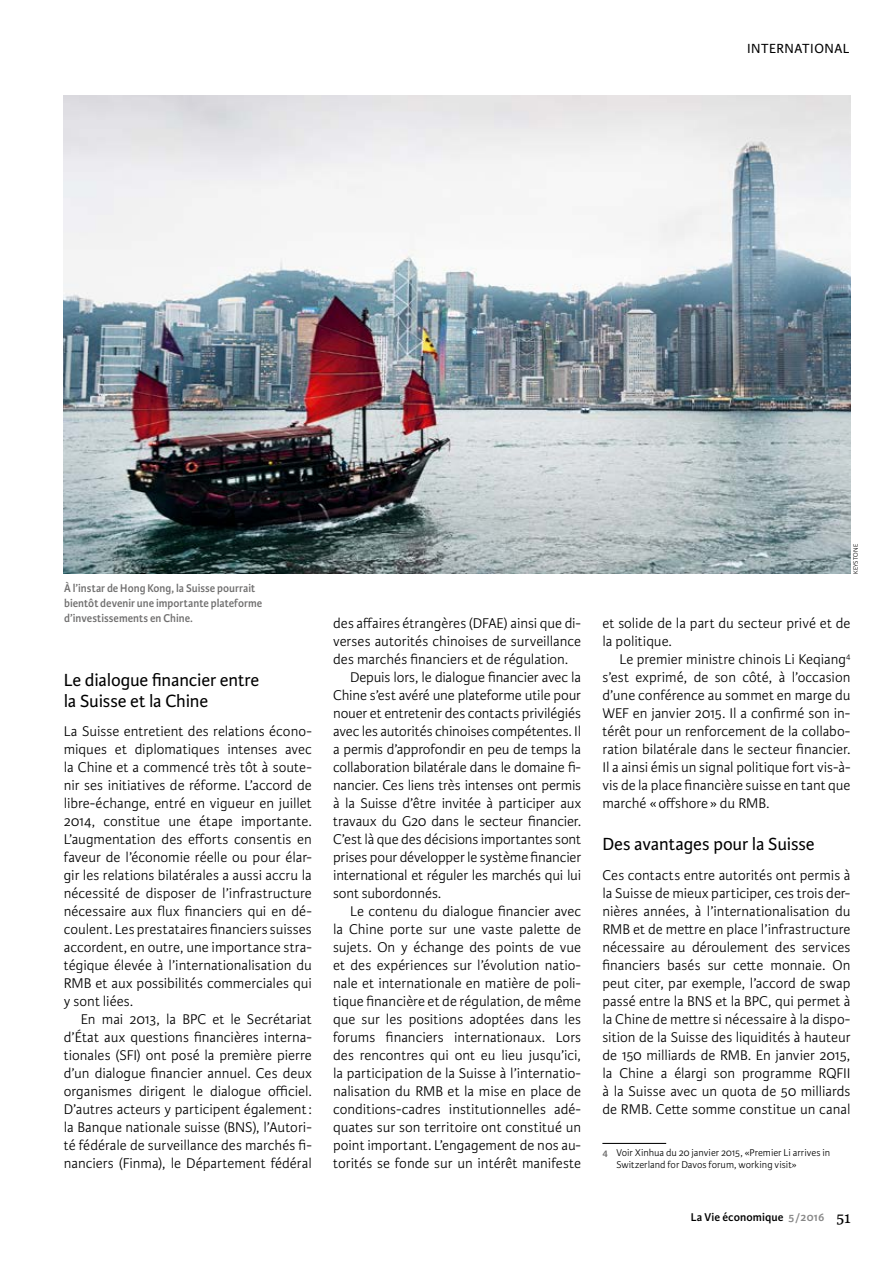
<style>
.page{position:relative;width:893px;height:1263px;background:#fff}
.page>*{position:absolute;margin:0;border:0;box-sizing:border-box;transform-origin:0 0}
.t1{font:18.75px/21px "Karmina Sans";letter-spacing:-.005em;color:#000}
.t2{font:300 15px/18px "Karmina Sans";color:#000;text-align:justify}
.t3{font:14.1px "Karmina Sans";letter-spacing:.04em;color:#000}
.t4{font:600 12px/15px "Karmina Sans";letter-spacing:.005em;color:#706f6f;scale:.95 1}
.t5{font:600 12px "Karmina Sans";letter-spacing:.01em;color:#000}
.t6{font:300 10.5px/12.3px "Karmina Sans";color:#000}
.t7{font:300 6.75px "Karmina Sans";letter-spacing:.01em;color:#000}
.s1{font-weight:600;color:#706f6f}
.s2{color:#878787}
.s3{font-family:"Karmina";font-weight:400;font-size:16.5px}
</style>
<div class="page">
<hr style="left:602px;top:1143px;width:64px;height:1px;background:#000">
<img style="left:64px;top:96px;width:786px;height:478px">
<p class="t3" style="left:747px;top:41px;width:104px">INTERNATIONAL</p>
<p class="t4" style="left:64px;top:581px;width:210px">À l’instar de Hong Kong, la Suisse pourrait bientôt devenir une importante plateforme d’investissements en Chine.</p>
<p class="t1" style="left:64px;top:670px;width:197px">Le dialogue financier entre la Suisse et la Chine</p>
<p class="t2" style="left:64px;top:722px;width:250px">La Suisse entretient des relations écono&shy;miques et diplomatiques intenses avec la Chine et a commencé très tôt à soute&shy;nir ses initiatives de réforme. L’accord de libre-échange, entré en vigueur en juillet 2014, constitue une étape importante.<br>L’augmentation des efforts consentis en faveur de l’économie réelle ou pour élar&shy;gir les relations bilatérales a aussi accru la nécessité de disposer de l’infrastructure nécessaire aux flux financiers qui en dé&shy;coulent. Les prestataires financiers suisses accordent, en outre, une importance stra&shy;tégique élevée à l’internationalisation du RMB et aux possibilités commerciales qui y sont liées.</p>
<p class="t2" style="left:64px;top:1010px;width:250px;text-indent:17px">En mai 2013, la BPC et le Secrétariat d’État aux questions financières interna&shy;tionales (SFI) ont posé la première pierre d’un dialogue financier annuel. Ces deux organismes dirigent le dialogue officiel.<br>D’autres acteurs y participent également: la Banque nationale suisse (BNS), l’Autori&shy;té fédérale de surveillance des marchés fi&shy;nanciers (Finma), le Département fédéral</p>
<p class="t2" style="left:333px;top:614px;width:250px">des affaires étrangères (DFAE) ainsi que di-</p>
<p class="t2" style="left:333px;top:632px;width:250px">verses autorités chinoises de surveillance</p>
<p class="t2" style="left:333px;top:650px;width:237px">des marchés financiers et de régulation.</p>
<p class="t2" style="left:350px;top:668px;width:233px">Depuis lors, le dialogue financier avec la</p>
<p class="t2" style="left:333px;top:686px;width:250px">Chine s’est avéré une plateforme utile pour</p>
<p class="t2" style="left:333px;top:704px;width:249px">nouer et entretenir des contacts privilégiés</p>
<p class="t2" style="left:333px;top:722px;width:250px">avec les autorités chinoises compétentes. Il</p>
<p class="t2" style="left:333px;top:740px;width:250px">a permis d’approfondir en peu de temps la</p>
<p class="t2" style="left:333px;top:758px;width:250px">collaboration bilatérale dans le domaine fi-</p>
<p class="t2" style="left:333px;top:776px;width:250px">nancier. Ces liens très intenses ont permis</p>
<p class="t2" style="left:333px;top:794px;width:250px">à la Suisse d’être invitée à participer aux</p>
<p class="t2" style="left:333px;top:812px;width:250px">travaux du G20 dans le secteur financier.</p>
<p class="t2" style="left:333px;top:830px;width:250px">C’est là que des décisions importantes sont</p>
<p class="t2" style="left:333px;top:848px;width:250px">prises pour développer le système financier</p>
<p class="t2" style="left:333px;top:866px;width:250px">international et réguler les marchés qui lui</p>
<p class="t2" style="left:333px;top:884px;width:110px">sont subordonnés.</p>
<p class="t2" style="left:350px;top:902px;width:233px">Le contenu du dialogue financier avec</p>
<p class="t2" style="left:333px;top:920px;width:249px">la Chine porte sur une vaste palette de</p>
<p class="t2" style="left:333px;top:938px;width:250px">sujets. On y échange des points de vue</p>
<p class="t2" style="left:333px;top:956px;width:250px">et des expériences sur l’évolution natio-</p>
<p class="t2" style="left:333px;top:974px;width:250px">nale et internationale en matière de poli-</p>
<p class="t2" style="left:333px;top:992px;width:250px">tique financière et de régulation, de même</p>
<p class="t2" style="left:333px;top:1010px;width:250px">que sur les positions adoptées dans les</p>
<p class="t2" style="left:333px;top:1028px;width:250px">forums financiers internationaux. Lors</p>
<p class="t2" style="left:333px;top:1046px;width:250px">des rencontres qui ont eu lieu jusqu’ici,</p>
<p class="t2" style="left:333px;top:1064px;width:250px">la participation de la Suisse à l’internatio-</p>
<p class="t2" style="left:333px;top:1082px;width:250px">nalisation du RMB et la mise en place de</p>
<p class="t2" style="left:333px;top:1100px;width:250px">conditions-cadres institutionnelles adé-</p>
<p class="t2" style="left:333px;top:1118px;width:250px">quates sur son territoire ont constitué un</p>
<p class="t2" style="left:333px;top:1136px;width:250px">point important. L’engagement de nos au-</p>
<p class="t2" style="left:333px;top:1154px;width:249px">torités se fonde sur un intérêt manifeste</p>
<p class="t7" style="left:852px;top:574px;width:31px;rotate:-90deg">KEYSTONE</p>
<p class="t2" style="left:602px;top:614px;width:250px">et solide de la part du secteur privé et de la politique.</p>
<p class="t2" style="left:602px;top:650px;width:250px;text-indent:17px">Le premier ministre chinois Li Keqiang<sup>4 </sup>s’est exprimé, de son côté, à l’occasion d’une conférence au sommet en marge du WEF en janvier 2015. Il a confirmé son in&shy;térêt pour un renforcement de la collabo&shy;ration bilatérale dans le secteur financier.<br>Il a ainsi émis un signal politique fort vis-à&shy;vis de la place financière suisse en tant que marché «offshore » du RMB.</p>
<p class="t1" style="left:602px;top:834px;width:214px">Des avantages pour la Suisse</p>
<p class="t2" style="left:602px;top:866px;width:250px">Ces contacts entre autorités ont permis à la Suisse de mieux participer, ces trois der&shy;nières années, à l’internationalisation du RMB et de mettre en place l’infrastructure nécessaire au déroulement des services financiers basés sur cette monnaie. On peut citer, par exemple, l’accord de swap passé entre la BNS et la BPC, qui permet à la Chine de mettre si nécessaire à la dispo&shy;sition de la Suisse des liquidités à hauteur de 150 milliards de RMB. En janvier 2015, la Chine a élargi son programme RQFII à la Suisse avec un quota de 50 milliards de RMB. Cette somme constitue un canal</p>
<p class="t6" style="left:616px;top:1146px;width:215px;text-indent:-14px"><span class="s1">4</span> Voir Xinhua du 20 janvier 2015, «Premier Li arrives in<br>Switzerland for Davos forum, working visit»</p>
<p class="t5" style="left:691px;top:1210px;width:161px">La Vie économique <span class="s2">5/2016</span> <span class="s3">51</span></p>
</div>
